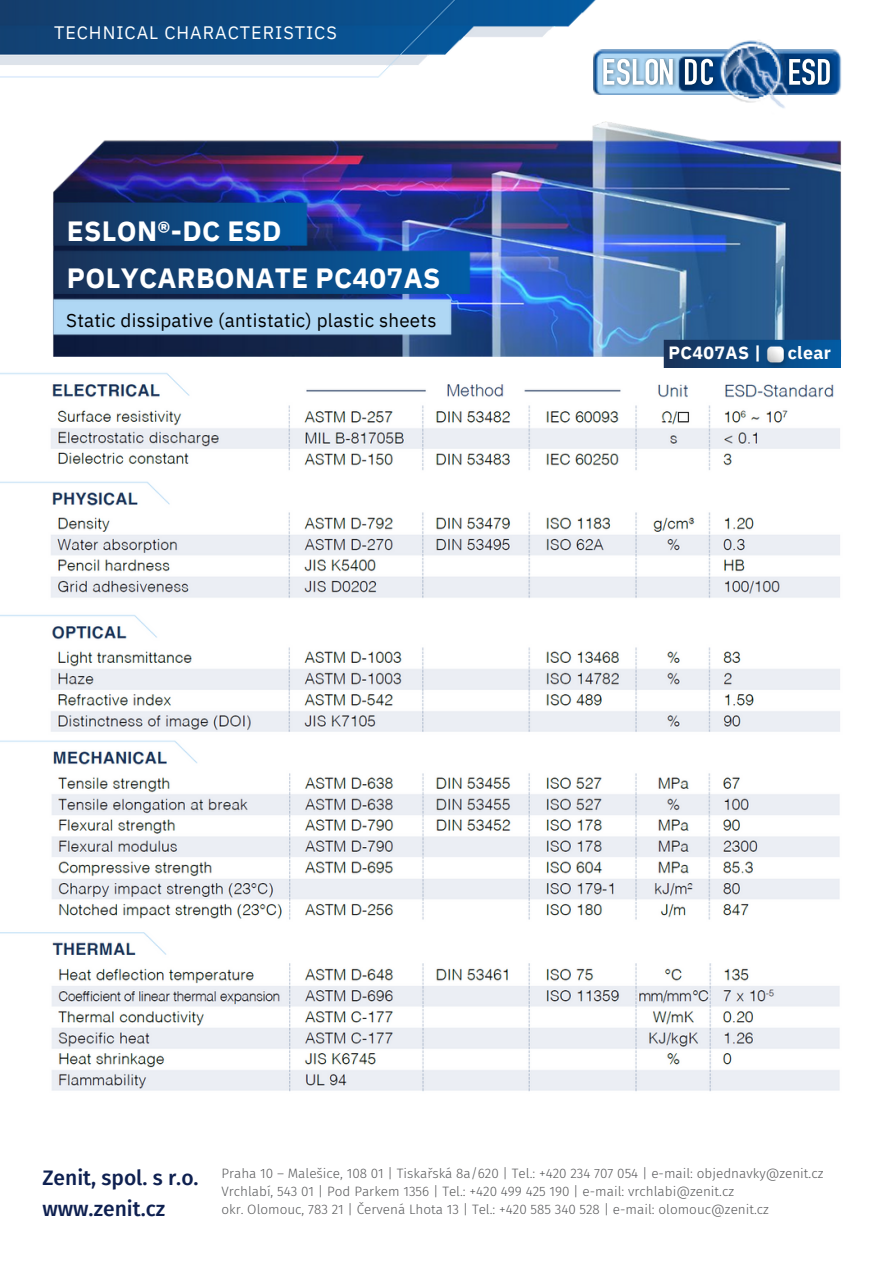
<style>
.page{position:relative;width:894px;height:1264px;background:#fff}
.page>*{position:absolute;margin:0;border:0;box-sizing:border-box;transform-origin:0 0}
.t1{font:700 27.75px/47.2px "IBM Plex Sans";letter-spacing:.01em;color:#fff}
.t2{font:500 21px/31.5px "Fira Sans";color:#0e2050}
.t3{font:18.75px "IBM Plex Sans";letter-spacing:.015em;color:#000}
.t4{font:18px "IBM Plex Sans";letter-spacing:.055em;color:#fff}
.t5{font:700 17.7px "IBM Plex Sans";letter-spacing:.025em;color:#fff}
.t6{font:300 13.5px/18px "Fira Sans";color:#58595b}
</style>
<div class="page">
<img style="left:0;top:0;width:842px;height:87px">
<img style="left:593px;top:50px;width:248px;height:45px">
<img style="left:602px;top:59px;width:231px;height:30px">
<svg style="left:603px;top:59px;width:69px;height:26px"></svg>
<svg style="left:684px;top:59px;width:28px;height:26px"></svg>
<svg style="left:801px;top:59px;width:28px;height:26px"></svg>
<img style="left:718px;top:39px;width:66px;height:56px">
<img style="left:719px;top:54px;width:82px;height:55px">
<img style="left:719px;top:39px;width:58px;height:57px;border-radius:50%">
<img style="left:53px;top:121px;width:788px;height:235px">
<img style="left:52px;top:195px;width:427px;height:148px">
<img style="left:663px;top:339px;width:176px;height:28px">
<img style="left:766px;top:344px;width:22px;height:23px">
<img style="left:766px;top:345px;width:17px;height:18px">
<img style="left:0;top:372px;width:840px;height:360px">
<img style="left:0;top:740px;width:840px;height:352px">
<h3 class="t4" style="left:54px;top:21px;width:284px">TECHNICAL CHARACTERISTICS</h3>
<h1 class="t1" style="left:67px;top:207px;width:375px">ESLON®-DC ESD<br>POLYCARBONATE PC407AS</h1>
<h3 class="t3" style="left:66px;top:307px;width:371px">Static dissipative (antistatic) plastic sheets</h3>
<h3 class="t5" style="left:668px;top:340px;width:94px">PC407AS |</h3>
<h3 class="t5" style="left:787px;top:340px;width:45px">clear</h3>
<h2 class="t2" style="left:42px;top:1161px;width:158px">Zenit, spol. s r.o. www.zenit.cz</h2>
<p class="t6" style="left:221px;top:1163px;width:603px">Praha 10 – Malešice, 108 01 | Tiskařská 8a/620 | Tel.: +420 234 707 054 | e-mail: objednavky@zenit.cz<br>Vrchlabí, 543 01 | Pod Parkem 1356 | Tel.: +420 499 425 190 | e-mail: vrchlabi@zenit.cz<br>okr. Olomouc, 783 21 | Červená Lhota 13 | Tel.: +420 585 340 528 | e-mail: olomouc@zenit.cz</p>
</div>
